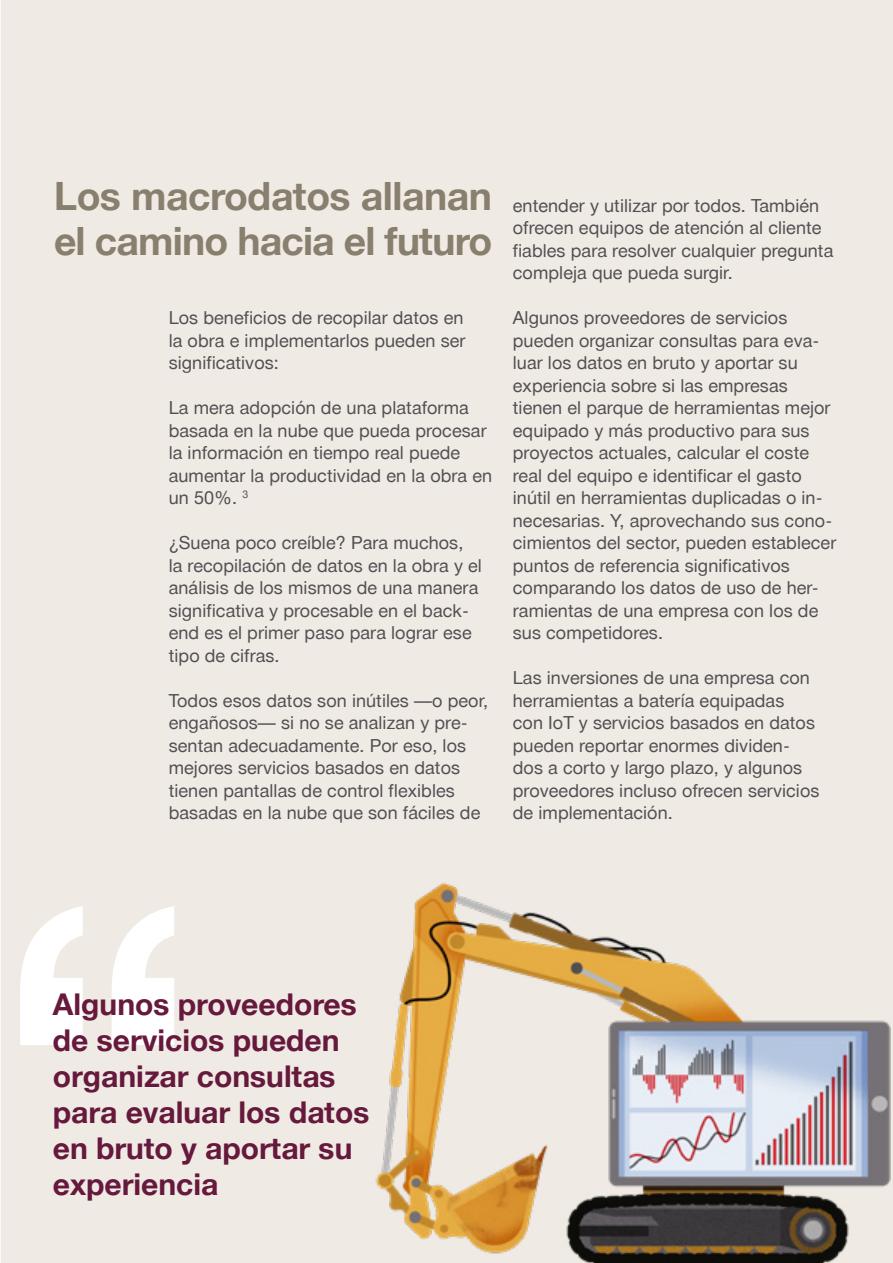
<style>
.page{position:relative;width:893px;height:1263px;background:#efebe4}
.page>*{position:absolute;margin:0;border:0;box-sizing:border-box;transform-origin:0 0}
.t1{font:700 39px/45px "Hilti";letter-spacing:-.02em;color:#887f6e}
.t2{font:700 30px/36px "Hilti";color:#66193c}
.t3{font:18px/22.5px "Hilti";letter-spacing:.005em;color:#524f53}
</style>
<div class="page">
<svg style="left:20px;top:906px;width:154px;height:139px"></svg>
<img style="left:375px;top:882px;width:516px;height:381px">
<hr style="left:0;top:0;width:1px;height:1263px;background:#fff">
<h1 class="t1" style="left:54px;top:172px;width:440px">Los macrodatos allanan el camino hacia el futuro</h1>
<p class="t3" style="left:169px;top:306px;width:298px;text-align:justify">Los beneficios de recopilar datos en la obra e implementarlos pueden ser significativos:</p>
<p class="t3" style="left:169px;top:396px;width:325px">La mera adopción de una plataforma basada en la nube que pueda procesar la información en tiempo real puede aumentar la productividad en la obra en un 50%. <sup>3</sup></p>
<p class="t3" style="left:169px;top:531px;width:315px">¿Suena poco creíble? Para muchos,<br>la recopilación de datos en la obra y el análisis de los mismos de una manera significativa y procesable en el back&shy;end es el primer paso para lograr ese tipo de cifras.</p>
<p class="t3" style="left:169px;top:688px;width:321px">Todos esos datos son inútiles —o peor, engañosos— si no se analizan y pre&shy;sentan adecuadamente. Por eso, los mejores servicios basados en datos tienen pantallas de control flexibles basadas en la nube que son fáciles de</p>
<p class="t3" style="left:513px;top:193px;width:322px">entender y utilizar por todos. También ofrecen equipos de atención al cliente fiables para resolver cualquier pregunta compleja que pueda surgir.</p>
<p class="t3" style="left:513px;top:306px;width:325px">Algunos proveedores de servicios pueden organizar consultas para eva&shy;luar los datos en bruto y aportar su experiencia sobre si las empresas tienen el parque de herramientas mejor equipado y más productivo para sus proyectos actuales, calcular el coste real del equipo e identificar el gasto inútil en herramientas duplicadas o in&shy;necesarias. Y, aprovechando sus cono&shy;cimientos del sector, pueden establecer puntos de referencia significativos comparando los datos de uso de her&shy;ramientas de una empresa con los de sus competidores.</p>
<p class="t3" style="left:513px;top:666px;width:308px">Las inversiones de una empresa con herramientas a batería equipadas<br>con IoT y servicios basados en datos pueden reportar enormes dividen&shy;dos a corto y largo plazo, y algunos proveedores incluso ofrecen servicios de implementación.</p>
<h2 class="t2" style="left:53px;top:985px;width:318px">Algunos proveedores de servicios pueden organizar consultas para evaluar los datos en bruto y aportar su experiencia</h2>
</div>
